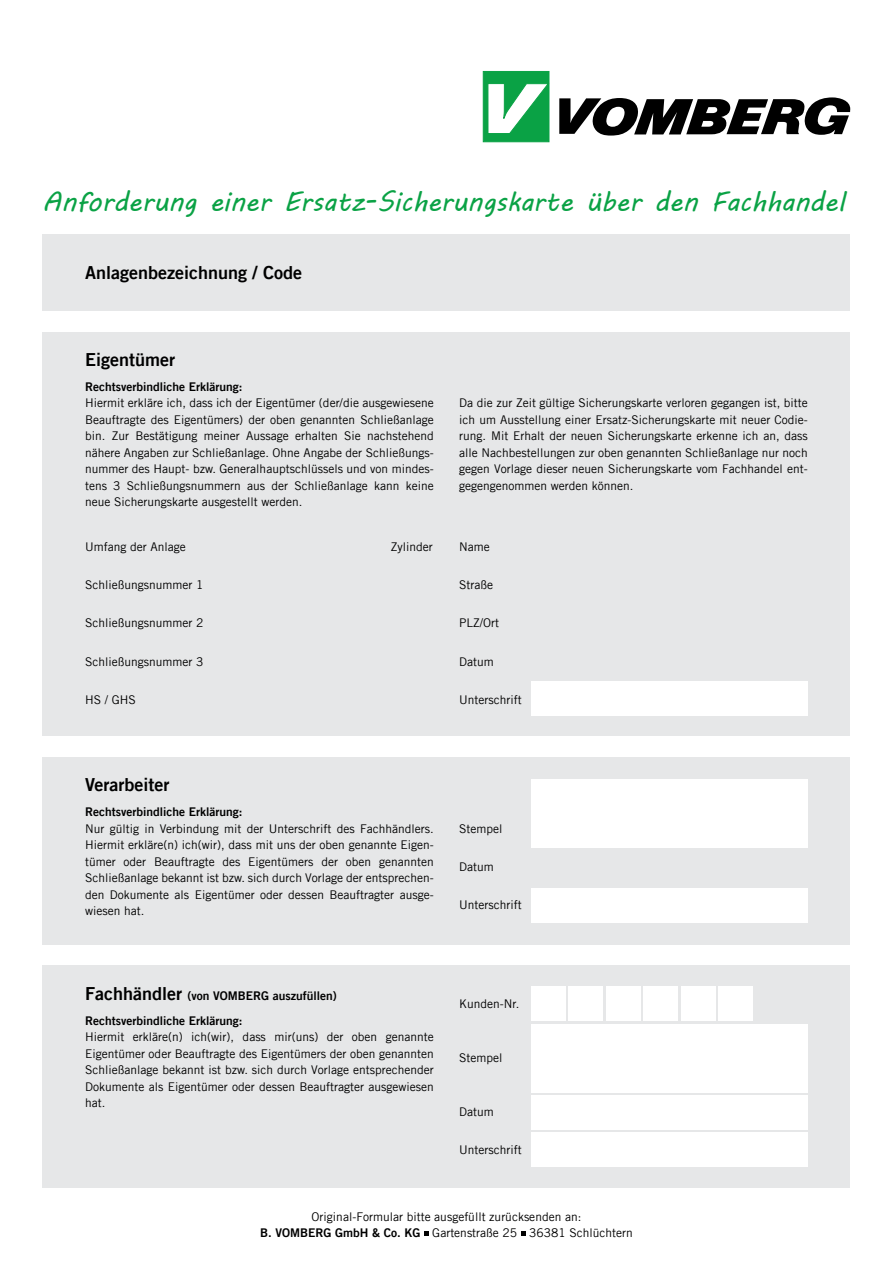
<style>
.page{position:relative;width:893px;height:1263px;background:#fff}
.page>*{position:absolute;margin:0;border:0;box-sizing:border-box;transform-origin:0 0}
.t1{font:27.3px "MV Boli";color:#0aa245}
.t2{font:18px "Trade Gothic LT Bold Two";color:#000}
.t3{font:12px/16.5px "Trade Gothic LT";color:#000;text-align:justify}
.t4{font:12px/25px "Trade Gothic LT Bold Two";color:#000}
.s1{font-size:18px}
.s2{font-family:"Trade Gothic LT Bold Two"}
</style>
<div class="page">
<svg style="left:559px;top:97px;width:291px;height:39px"></svg>
<svg style="left:483px;top:71px;width:67px;height:71px"></svg>
<div style="left:43px;top:234px;width:807px;height:76px;background:#e6e7e8"></div>
<div style="left:43px;top:332px;width:807px;height:404px;background:#e6e7e8"></div>
<div style="left:43px;top:757px;width:807px;height:187px;background:#e6e7e8"></div>
<div style="left:43px;top:965px;width:807px;height:223px;background:#e6e7e8"></div>
<div style="left:531px;top:780px;width:277px;height:68px;background:#fff"></div>
<div style="left:531px;top:1024px;width:277px;height:68px;background:#fff"></div>
<div style="left:531px;top:1095px;width:277px;height:34px;background:#fff"></div>
<div style="left:531px;top:681px;width:277px;height:34px;background:#fff"></div>
<div style="left:531px;top:889px;width:277px;height:34px;background:#fff"></div>
<div style="left:531px;top:1133px;width:277px;height:34px;background:#fff"></div>
<div style="left:531px;top:986px;width:35px;height:34px;background:#fff"></div>
<div style="left:569px;top:986px;width:34px;height:34px;background:#fff"></div>
<div style="left:606px;top:986px;width:34px;height:34px;background:#fff"></div>
<div style="left:644px;top:986px;width:34px;height:34px;background:#fff"></div>
<div style="left:681px;top:986px;width:34px;height:34px;background:#fff"></div>
<div style="left:719px;top:986px;width:34px;height:34px;background:#fff"></div>
<svg style="left:424px;top:1231px;width:5px;height:4px"></svg>
<svg style="left:521px;top:1231px;width:5px;height:4px"></svg>
<h1 class="t1" style="left:43px;top:183px;width:804px">Anforderung einer Ersatz-Sicherungskarte über den Fachhandel</h1>
<h2 class="t2" style="left:85px;top:261px;width:219px">Anlagenbezeichnung / Code</h2>
<h2 class="t2" style="left:85px;top:348px;width:91px">Eigentümer</h2>
<p class="t4" style="left:85px;top:374px;width:159px">Rechtsverbindliche Erklärung:</p>
<p class="t3" style="left:85px;top:395px;width:350px">Hiermit erkläre ich, dass ich der Eigentümer (der/die ausgewiesene Beauftragte des Eigentümers) der oben genannten Schließanlage bin. Zur Bestätigung meiner Aussage erhalten Sie nachstehend nähere Angaben zur Schließanlage. Ohne Angabe der Schließungs&shy;nummer des Haupt- bzw. Generalhauptschlüssels und von mindes&shy;tens 3 Schließungsnummern aus der Schließanlage kann keine neue Sicherungskarte ausgestellt werden.</p>
<p class="t3" style="left:459px;top:395px;width:350px">Da die zur Zeit gültige Sicherungskarte verloren gegangen ist, bitte ich um Ausstellung einer Ersatz-Sicherungskarte mit neuer Codie&shy;rung. Mit Erhalt der neuen Sicherungskarte erkenne ich an, dass alle Nachbestellungen zur oben genannten Schließanlage nur noch gegen Vorlage dieser neuen Sicherungskarte vom Fachhandel ent&shy;gegengenommen werden können.</p>
<p class="t3" style="left:85px;top:538px;width:102px">Umfang der Anlage</p>
<p class="t3" style="left:391px;top:538px;width:44px">Zylinder</p>
<p class="t3" style="left:459px;top:538px;width:32px">Name</p>
<p class="t3" style="left:85px;top:576px;width:120px">Schließungsnummer 1</p>
<p class="t3" style="left:459px;top:576px;width:35px">Straße</p>
<p class="t3" style="left:85px;top:615px;width:120px">Schließungsnummer 2</p>
<p class="t3" style="left:459px;top:615px;width:42px">PLZ/Ort</p>
<p class="t3" style="left:85px;top:653px;width:120px">Schließungsnummer 3</p>
<p class="t3" style="left:459px;top:653px;width:36px">Datum</p>
<p class="t3" style="left:85px;top:691px;width:52px">HS / GHS</p>
<p class="t3" style="left:459px;top:691px;width:64px">Unterschrift</p>
<h2 class="t2" style="left:85px;top:774px;width:86px">Verarbeiter</h2>
<p class="t4" style="left:85px;top:799px;width:159px">Rechtsverbindliche Erklärung:</p>
<p class="t3" style="left:85px;top:820px;width:350px">Nur gültig in Verbindung mit der Unterschrift des Fachhändlers.<br>Hiermit erkläre(n) ich(wir), dass mit uns der oben genannte Eigen&shy;tümer oder Beauftragte des Eigentümers der oben genannten Schließanlage bekannt ist bzw. sich durch Vorlage der entsprechen&shy;den Dokumente als Eigentümer oder dessen Beauftragter ausge&shy;wiesen hat.</p>
<p class="t3" style="left:459px;top:820px;width:45px">Stempel</p>
<p class="t3" style="left:459px;top:858px;width:36px">Datum</p>
<p class="t3" style="left:459px;top:896px;width:64px">Unterschrift</p>
<p class="t4" style="left:85px;top:982px;width:253px"><span class="s1">Fachhändler</span> (von VOMBERG auszufüllen)<br>Rechtsverbindliche Erklärung:</p>
<p class="t3" style="left:85px;top:1028px;width:350px">Hiermit erkläre(n) ich(wir), dass mir(uns) der oben genannte Eigentümer oder Beauftragte des Eigentümers der oben genannten Schließanlage bekannt ist bzw. sich durch Vorlage entsprechender Dokumente als Eigentümer oder dessen Beauftragter ausgewiesen hat.</p>
<p class="t3" style="left:459px;top:995px;width:62px">Kunden-Nr.</p>
<p class="t3" style="left:459px;top:1049px;width:45px">Stempel</p>
<p class="t3" style="left:459px;top:1103px;width:36px">Datum</p>
<p class="t3" style="left:459px;top:1141px;width:64px">Unterschrift</p>
<p class="t3" style="left:260px;top:1208px;width:374px;text-align:center">Original-Formular bitte ausgefüllt zurücksenden an:<br><span class="s2">B. VOMBERG GmbH &amp; Co. KG</span> Gartenstraße 25 36381 Schlüchtern</p>
</div>
